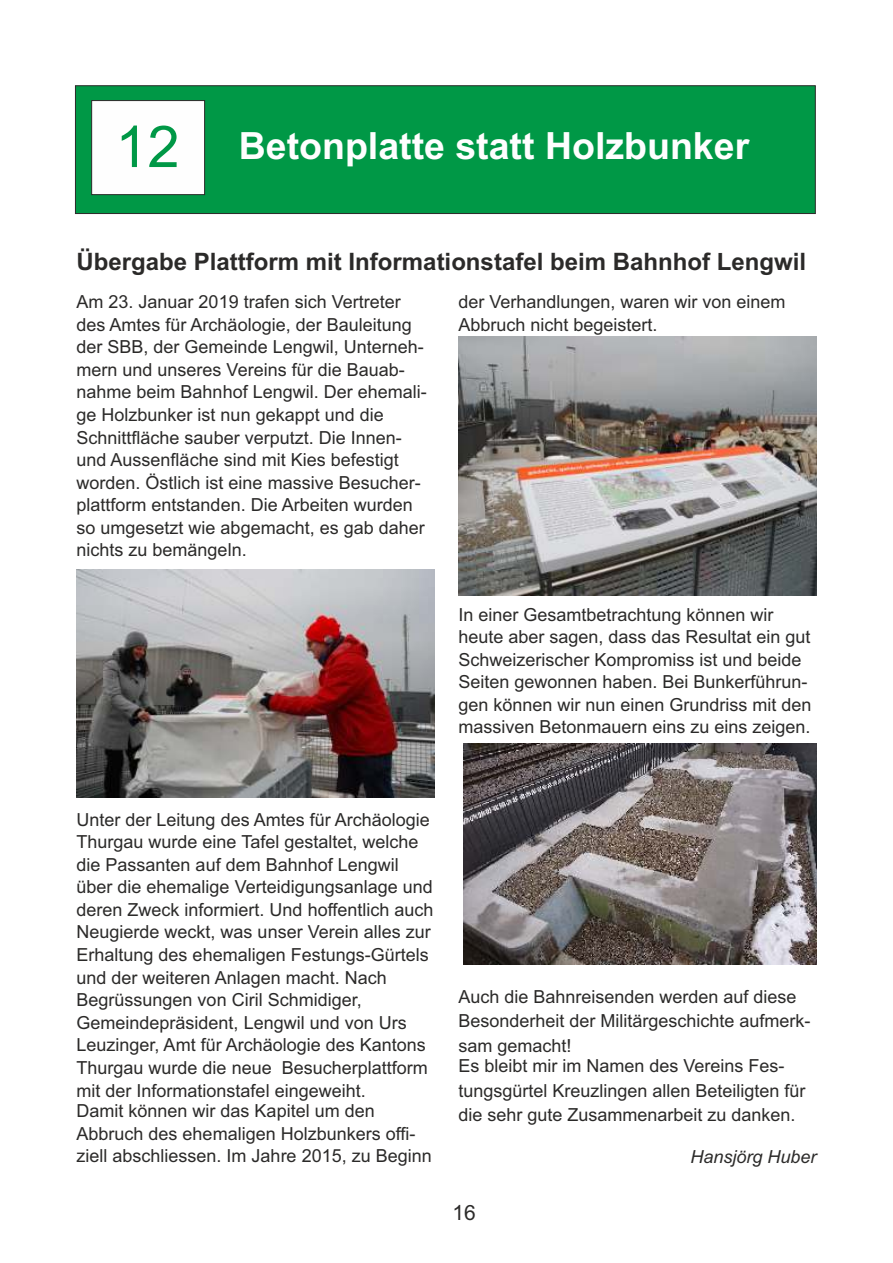
<style>
.page{position:relative;width:893px;height:1263px;background:#fff}
.page>*{position:absolute;margin:0;border:0;box-sizing:border-box;transform-origin:0 0}
.t1{font:700 37.5px "Arial";color:#fefefe}
.t2{font:700 24px "Arial";color:#2b2a29}
.t3{font:21px "Arial";color:#2b2a29}
.t4{font:18px/22.5px "Arial";color:#2b2a29}
.t5{font:italic 18px "Arial";color:#2b2a29}
.s1{font-weight:400;font-size:57.75px;color:#009846}
</style>
<div class="page">
<div style="left:75px;top:85px;width:741px;height:129px;background:#009846"></div>
<svg style="left:91px;top:100px;width:114px;height:95px"></svg>
<img style="left:77px;top:569px;width:357px;height:228px">
<img style="left:458px;top:336px;width:359px;height:259px">
<img style="left:464px;top:744px;width:352px;height:221px">
<h1 class="t1" style="left:115px;top:131px;width:635px"><span class="s1">12</span> Betonplatte statt Holzbunker</h1>
<h2 class="t2" style="left:77px;top:253px;width:731px">Übergabe Plattform mit Informationstafel beim Bahnhof Lengwil</h2>
<p class="t4" style="left:77px;top:292px;width:352px">Am 23. Januar 2019 trafen sich Vertreter des Amtes für Archäologie, der Bauleitung der SBB, der Gemeinde Lengwil, Unterneh&shy;mern und unseres Vereins für die Bauab&shy;nahme beim Bahnhof Lengwil. Der ehemali&shy;ge Holzbunker ist nun gekappt und die Schnittfläche sauber verputzt. Die Innen&shy;und Aussenfläche sind mit Kies befestigt worden. Östlich ist eine massive Besucher&shy;plattform entstanden. Die Arbeiten wurden so umgesetzt wie abgemacht, es gab daher nichts zu bemängeln.</p>
<p class="t4" style="left:458px;top:292px;width:329px">der Verhandlungen, waren wir von einem<br>Abbruch nicht begeistert.</p>
<p class="t4" style="left:458px;top:605px;width:355px">In einer Gesamtbetrachtung können wir heute aber sagen, dass das Resultat ein gut Schweizerischer Kompromiss ist und beide Seiten gewonnen haben. Bei Bunkerführun&shy;gen können wir nun einen Grundriss mit den massiven Betonmauern eins zu eins zeigen.</p>
<p class="t4" style="left:77px;top:810px;width:358px">Unter der Leitung des Amtes für Archäologie Thurgau wurde eine Tafel gestaltet, welche die Passanten auf dem Bahnhof Lengwil über die ehemalige Verteidigungsanlage und deren Zweck informiert. Und hoffentlich auch Neugierde weckt, was unser Verein alles zur Erhaltung des ehemaligen Festungs-Gürtels und der weiteren Anlagen macht. Nach Begrüssungen von Ciril Schmidiger, Gemeindepräsident, Lengwil und von Urs Leuzinger, Amt für Archäologie des Kantons Thurgau wurde die neue Besucherplattform mit der Informationstafel eingeweiht.</p>
<p class="t4" style="left:77px;top:1101px;width:357px">Damit können wir das Kapitel um den<br>Abbruch des ehemaligen Holzbunkers offi&shy;ziell abschliessen. Im Jahre 2015, zu Beginn</p>
<p class="t4" style="left:458px;top:986px;width:354px;line-height:24.5px">Auch die Bahnreisenden werden auf diese<br>Besonderheit der Militärgeschichte aufmerk&shy;sam gemacht!</p>
<p class="t4" style="left:458px;top:1055px;width:349px;line-height:24.5px">Es bleibt mir im Namen des Vereins Fes&shy;tungsgürtel Kreuzlingen allen Beteiligten für die sehr gute Zusammenarbeit zu danken.</p>
<p class="t5" style="left:690px;top:1150px;width:128px">Hansjörg Huber</p>
<p class="t3" style="left:452px;top:1205px;width:25px">16</p>
</div>
